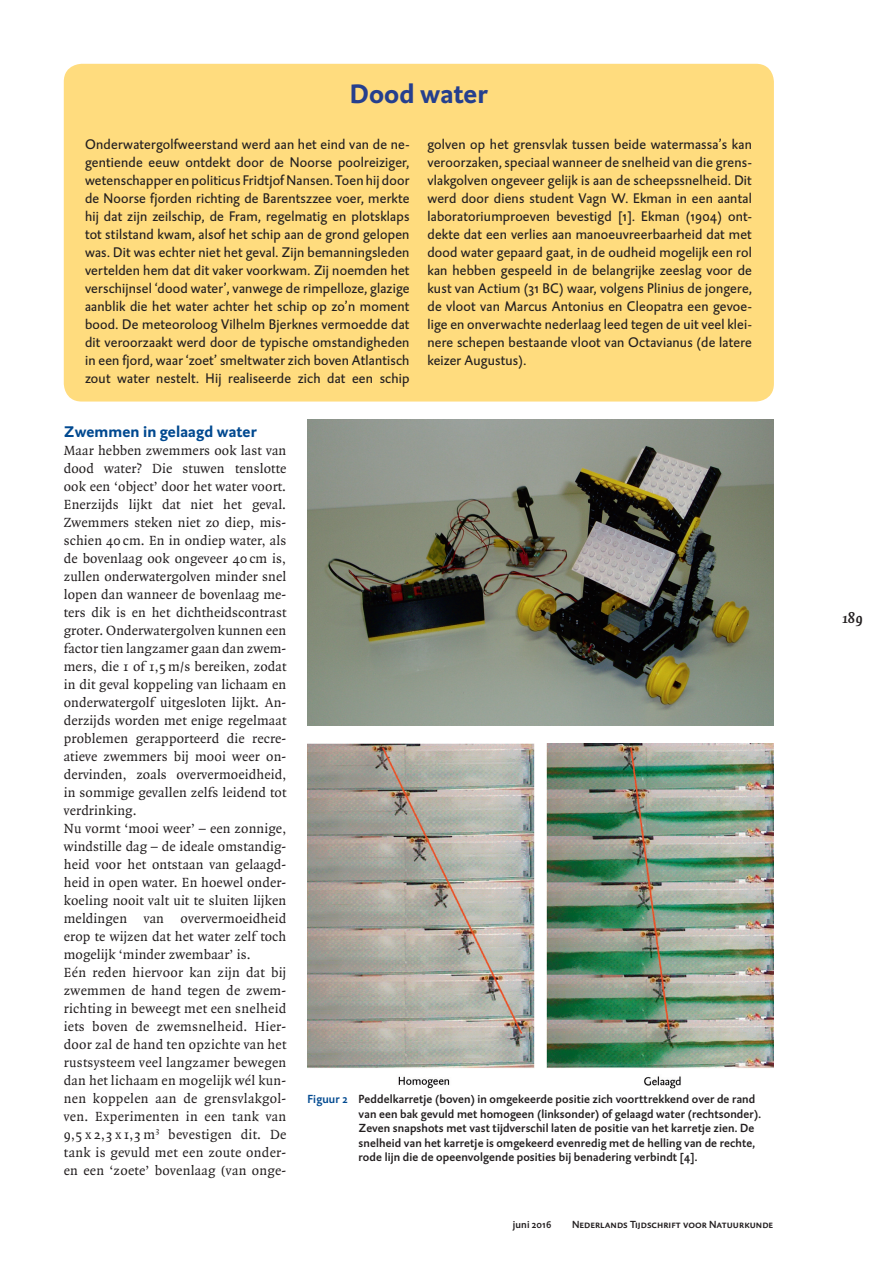
<style>
.page{position:relative;width:893px;height:1263px;background:#fff}
.page>*{position:absolute;margin:0;border:0;box-sizing:border-box;transform-origin:0 0}
.Kader_Kop{font:700 27px "DTL Caspari ST";color:#253f8e}
.Tussenkop_Referentie{font:700 15.75px "DTL Caspari T";letter-spacing:.01em;color:#014990}
.t1{font:italic 700 15px "Quadraat";color:#231f20}
.t2{font:14.25px/18px "DTL Caspari ST";letter-spacing:.015em;color:#231f20;text-align:justify}
.Basis_Tekst{font:14.25px/18px "Quadraat";letter-spacing:.015em;color:#231f20;text-align:justify}
.Bijschrift_foto_s{font:500 12px/14.4px "DTL Caspari ST";letter-spacing:.01em;color:#231f20}
.t3{font:500 10.5px "DTL Caspari T Caps";letter-spacing:.005em;color:#231f20}
.t4{font:500 10.5px "DTL Caspari ST";letter-spacing:.01em;color:#231f20}
.Basis_Tekst-2{font:8.25px "Quadraat";color:#231f20}
.s1{color:#014990}
</style>
<div class="page">
<div style="left:64px;top:64px;width:710px;height:338px;background:#ffdc7e;border-radius:18px"></div>
<img style="left:308px;top:743px;width:466px;height:346px">
<img style="left:308px;top:419px;width:466px;height:306px">
<p class="Kader_Kop" style="left:350px;top:76px;width:140px">Dood water</p>
<p class="t2" style="left:85px;top:135px;width:326px">Onderwatergolfweerstand werd aan het eind van de ne&shy;gentiende eeuw ontdekt door de Noorse poolreiziger, wetenschapper en politicus Fridtjof Nansen. Toen hij door de Noorse fjorden richting de Barentszzee voer, merkte hij dat zijn zeilschip, de Fram, regelmatig en plotsklaps tot stilstand kwam, alsof het schip aan de grond gelopen was. Dit was echter niet het geval. Zijn bemanningsleden vertelden hem dat dit vaker voorkwam. Zij noemden het verschijnsel ‘dood water’, vanwege de rimpelloze, glazige aanblik die het water achter het schip op zo’n moment bood. De meteoroloog Vilhelm Bjerknes vermoedde dat dit veroorzaakt werd door de typische omstandigheden in een fjord, waar ‘zoet’ smeltwater zich boven Atlantisch zout water nestelt. Hij realiseerde zich dat een schip</p>
<p class="t2" style="left:427px;top:135px;width:326px">golven op het grensvlak tussen beide watermassa’s kan veroorzaken, speciaal wanneer de snelheid van die grens&shy;vlakgolven ongeveer gelijk is aan de scheepssnelheid. Dit werd door diens student Vagn W. Ekman in een aantal laboratoriumproeven bevestigd [1]. Ekman (1904) ont&shy;dekte dat een verlies aan manoeuvreerbaarheid dat met dood water gepaard gaat, in de oudheid mogelijk een rol kan hebben gespeeld in de belangrijke zeeslag voor de kust van Actium (31 BC) waar, volgens Plinius de jongere, de vloot van Marcus Antonius en Cleopatra een gevoe&shy;lige en onverwachte nederlaag leed tegen de uit veel klei&shy;nere schepen bestaande vloot van Octavianus (de latere keizer Augustus).</p>
<p class="Tussenkop_Referentie" style="left:64px;top:422px;width:195px">Zwemmen in gelaagd water</p>
<p class="Basis_Tekst" style="left:64px;top:442px;width:224px">Maar hebben zwemmers ook last van dood water? Die stuwen tenslotte ook een ‘object’ door het water voort.<br>Enerzijds lijkt dat niet het geval.<br>Zwemmers steken niet zo diep, mis&shy;schien 40 cm. En in ondiep water, als de bovenlaag ook ongeveer 40 cm is, zullen onderwatergolven minder snel lopen dan wanneer de bovenlaag me&shy;ters dik is en het dichtheidscontrast groter. Onderwatergolven kunnen een factor tien langzamer gaan dan zwem&shy;mers, die 1 of 1,5 m/s bereiken, zodat in dit geval koppeling van lichaam en onderwatergolf uitgesloten lijkt. An&shy;derzijds worden met enige regelmaat problemen gerapporteerd die recre&shy;atieve zwemmers bij mooi weer on&shy;dervinden, zoals oververmoeidheid, in sommige gevallen zelfs leidend tot verdrinking.</p>
<p class="Basis_Tekst" style="left:64px;top:820px;width:224px">Nu vormt ‘mooi weer’ – een zonnige, windstille dag – de ideale omstandig&shy;heid voor het ontstaan van gelaagd&shy;heid in open water. En hoewel onder&shy;koeling nooit valt uit te sluiten lijken meldingen van oververmoeidheid erop te wijzen dat het water zelf toch mogelijk ‘minder zwembaar’ is.</p>
<p class="Basis_Tekst" style="left:64px;top:964px;width:224px">Eén reden hiervoor kan zijn dat bij zwemmen de hand tegen de zwem&shy;richting in beweegt met een snelheid iets boven de zwemsnelheid. Hier&shy;door zal de hand ten opzichte van het rustsysteem veel langzamer bewegen dan het lichaam en mogelijk wél kun&shy;nen koppelen aan de grensvlakgol&shy;ven. Experimenten in een tank van 9,5 x 2,3 x 1,3 m</p>
<p class="Basis_Tekst-2" style="left:155px;top:1126px;width:6px">3</p>
<p class="Basis_Tekst" style="left:64px;top:1126px;width:224px;text-indent:105px">bevestigen dit. De tank is gevuld met een zoute onder&shy;en een ‘zoete’ bovenlaag (van onge-</p>
<p class="Bijschrift_foto_s" style="left:359px;top:1092px;width:404px;text-indent:-51px"><span class="s1">Figuur 2</span> Peddelkarretje (boven) in omgekeerde positie zich voorttrekkend over de rand van een bak gevuld met homogeen (linksonder) of gelaagd water (rechtsonder).<br>Zeven snapshots met vast tijdverschil laten de positie van het karretje zien. De snelheid van het karretje is omgekeerd evenredig met de helling van de rechte, rode lijn die de opeenvolgende posities bij benadering verbindt [4].</p>
<p class="t4" style="left:513px;top:1218px;width:40px">juni 2016</p>
<p class="t3" style="left:572px;top:1218px;width:203px">Nederlands Tijdschrift voor Natuurkunde</p>
<p class="t1" style="left:842px;top:610px;width:22px">189</p>
</div>
